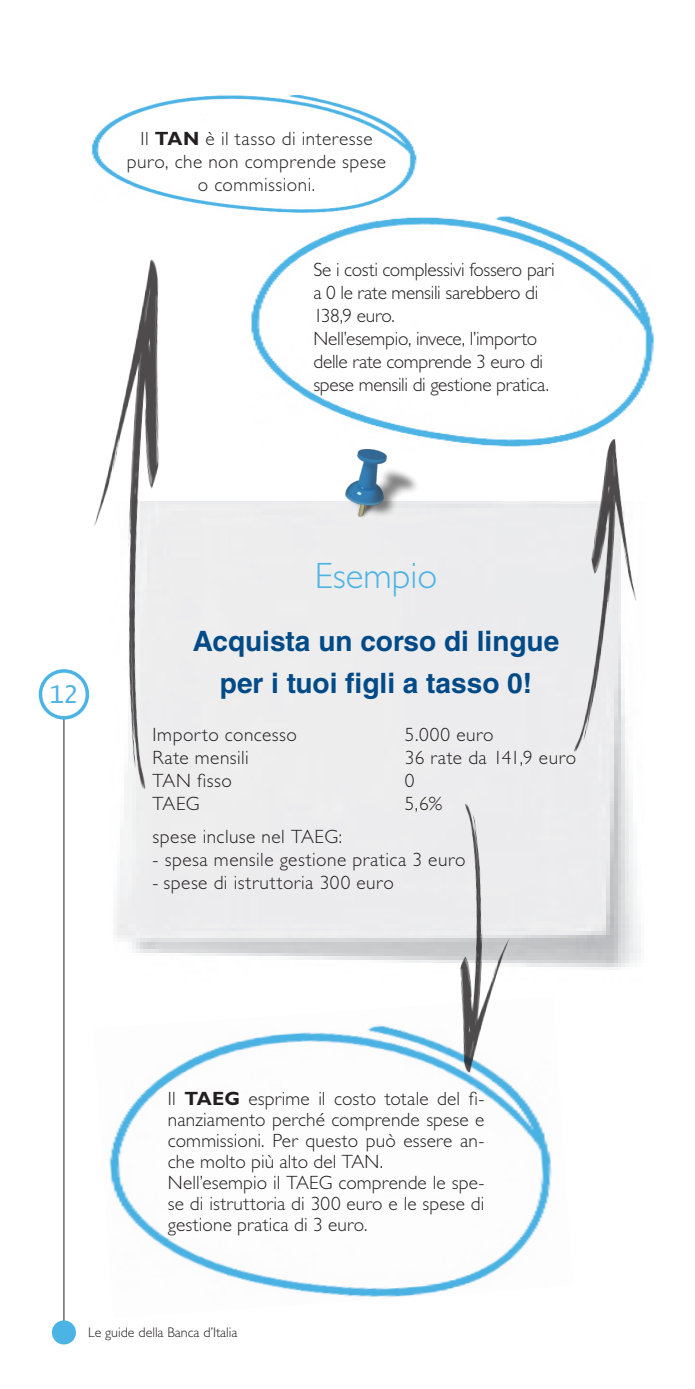
<style>
.page{position:relative;width:695px;height:1389px;background:#fff}
.page>*{position:absolute;margin:0;border:0;box-sizing:border-box;transform-origin:0 0}
.TITOLO_PARAGRAFO{font:300 36.75px "Gill Sans Std";color:#4cb4e5}
.TITOLO_PARAGRAFO-2{font:700 28px/42px "Helvetica LT Std";color:#004a87;text-align:center}
.t1{font:24.5px "Lucida Console";color:#4cb4e5}
.PARAGRAFO{font:300 19.25px/21px "Gill Sans Std";letter-spacing:.01em;color:#231f20;text-align:justify}
.PARAGRAFO-2{font:300 19.25px/23.1px "Gill Sans Std";letter-spacing:-.015em;color:#231f20}
.PARAGRAFO-3{font:300 19.25px "Gill Sans Std";letter-spacing:.03em;color:#231f20}
.t2{font:300 14px "Gill Sans Std";color:#231f20}
.s1{font-weight:700}
</style>
<div class="page">
<hr style="left:64px;top:718px;width:1px;height:605px;background:#231f20">
<div style="left:54px;top:1322px;width:20px;height:21px;background:#4cb4e5;border-radius:50%"></div>
<div style="left:52px;top:1320px;width:24px;height:24px;border:4px solid #4cb4e5;border-radius:50%"></div>
<div style="left:39px;top:669px;width:50px;height:51px;border:4px solid #4cb4e5;border-radius:50%"></div>
<img style="left:109px;top:1025px;width:443px;height:273px">
<img style="left:251px;top:212px;width:404px;height:235px">
<img style="left:91px;top:94px;width:326px;height:118px">
<img style="left:345px;top:449px;width:76px;height:70px">
<img style="left:445px;top:791px;width:78px;height:290px">
<img style="left:570px;top:429px;width:81px;height:341px">
<img style="left:71px;top:259px;width:110px;height:556px">
<p class="PARAGRAFO" style="left:127px;top:127px;width:261px;line-height:23.1px;text-align:center">Il <span class="s1">TAN</span> è il tasso di interesse puro, che non comprende spese o commissioni.</p>
<p class="PARAGRAFO-2" style="left:313px;top:258px;width:243px">Se i costi complessivi fossero pari a 0 le rate mensili sarebbero di<br>138,9 euro.<br>Nell’esempio, invece, l’importo delle rate comprende 3 euro di spese mensili di gestione pratica.</p>
<p class="t1" style="left:49px;top:684px;width:31px">12</p>
<p class="TITOLO_PARAGRAFO" style="left:315px;top:555px;width:124px">Esempio</p>
<p class="TITOLO_PARAGRAFO-2" style="left:193px;top:620px;width:368px">Acquista un corso di lingue per i tuoi figli a tasso 0!</p>
<p class="PARAGRAFO" style="left:153px;top:724px;width:146px">Importo concesso</p>
<p class="PARAGRAFO" style="left:405px;top:724px;width:90px">5.000 euro</p>
<p class="PARAGRAFO" style="left:153px;top:747px;width:98px">Rate mensili</p>
<p class="PARAGRAFO" style="left:405px;top:747px;width:173px">36 rate da 141,9 euro</p>
<p class="PARAGRAFO" style="left:153px;top:770px;width:81px">TAN fisso</p>
<p class="PARAGRAFO" style="left:405px;top:770px;width:11px">0</p>
<p class="PARAGRAFO" style="left:153px;top:793px;width:49px">TAEG</p>
<p class="PARAGRAFO" style="left:405px;top:793px;width:39px">5,6%</p>
<p class="PARAGRAFO" style="left:153px;top:826px;width:191px">spese incluse nel TAEG:</p>
<p class="PARAGRAFO" style="left:153px;top:850px;width:314px">- spesa mensile gestione pratica 3 euro</p>
<p class="PARAGRAFO-3" style="left:153px;top:872px;width:243px">- spese di istruttoria 300 euro</p>
<p class="PARAGRAFO" style="left:168px;top:1088px;width:318px">Il <span class="s1">TAEG</span> esprime il costo totale del fi&shy;nanziamento perché comprende spese e commissioni. Per questo può essere an&shy;che molto più alto del TAN.</p>
<p class="PARAGRAFO" style="left:168px;top:1172px;width:318px">Nell’esempio il TAEG comprende le spe&shy;se di istruttoria di 300 euro e le spese di gestione pratica di 3 euro.</p>
<p class="t2" style="left:88px;top:1325px;width:151px">Le guide della Banca d’Italia</p>
</div>
